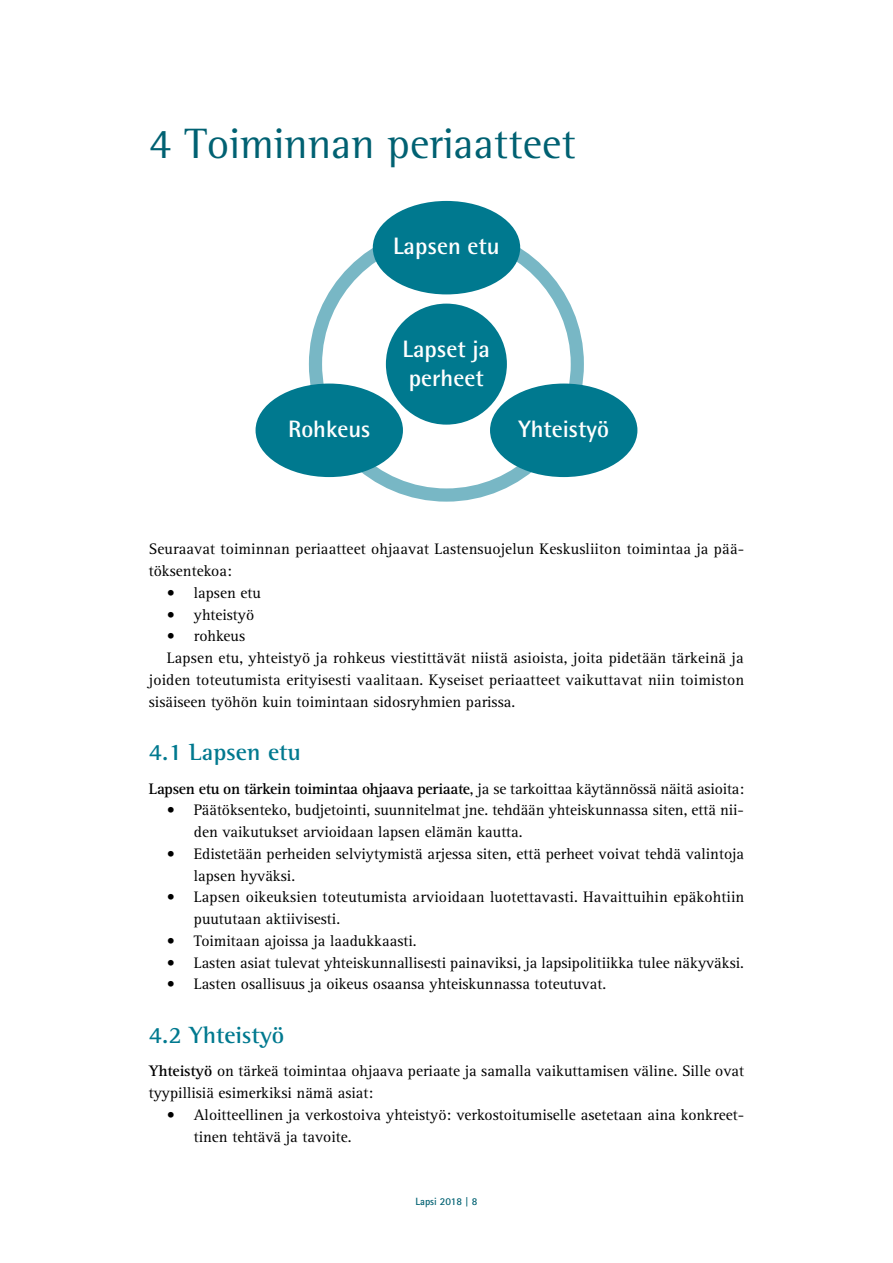
<style>
.page{position:relative;width:893px;height:1263px;background:#fff}
.page>*{position:absolute;margin:0;border:0;box-sizing:border-box;transform-origin:0 0}
.t1{font:43.5px "Rotis Semi Serif Std";color:#006172}
.t2{font:700 24px "Rotis Semi Serif Std";color:#00798f}
.t3{font:700 23.7px/28.5px "Rotis Semi Sans Std";color:#fff}
.t4{font:15.75px/21.8px "Rotis Serif Std";color:#000}
.t5{font:700 15.75px "Rotis Serif Std";letter-spacing:-.02em;color:#000}
.t6{font:700 10.5px "Rotis Sans Serif Std";color:#006172}
.s1{font-weight:400}
.s2{font-weight:700}
.s3{font-family:"Rotis Semi Sans Std"}
</style>
<div class="page">
<div style="left:309px;top:227px;width:275px;height:275px;border:13px solid #bfbfbf;border-radius:50%"></div>
<div style="left:373px;top:201px;width:147px;height:93px;background:#00798f;border-radius:50%"></div>
<div style="left:256px;top:384px;width:147px;height:93px;background:#00798f;border-radius:50%"></div>
<div style="left:490px;top:384px;width:147px;height:93px;background:#00798f;border-radius:50%"></div>
<div style="left:386px;top:304px;width:121px;height:121px;background:#00798f;border-radius:50%"></div>
<h1 class="t1" style="left:149px;top:118px;width:429px">4 Toiminnan periaatteet</h1>
<h3 class="t3" style="left:393px;top:231px;width:108px">Lapsen etu</h3>
<h3 class="t3" style="left:403px;top:335px;width:89px">Lapset ja perheet</h3>
<h3 class="t3" style="left:288px;top:415px;width:84px">Rohkeus</h3>
<h3 class="t3" style="left:518px;top:415px;width:92px">Yhteistyö</h3>
<p class="t4" style="left:149px;top:539px;width:597px">Seuraavat toiminnan periaatteet ohjaavat Lastensuojelun Keskusliiton toimintaa ja pää&shy;töksentekoa:</p>
<p class="t4" style="left:167px;top:582px;width:96px">• lapsen etu</p>
<p class="t4" style="left:167px;top:604px;width:89px">• yhteistyö</p>
<p class="t4" style="left:167px;top:626px;width:80px">• rohkeus</p>
<p class="t4" style="left:167px;top:647px;width:578px">Lapsen etu, yhteistyö ja rohkeus viestittävät niistä asioista, joita pidetään tärkeinä ja</p>
<p class="t4" style="left:149px;top:669px;width:597px">joiden toteutumista erityisesti vaalitaan. Kyseiset periaatteet vaikuttavat niin toimiston</p>
<p class="t4" style="left:149px;top:691px;width:368px">sisäiseen työhön kuin toimintaan sidosryhmien parissa.</p>
<h2 class="t2" style="left:149px;top:737px;width:154px">4.1 Lapsen etu</h2>
<p class="t5" style="left:149px;top:779px;width:597px">Lapsen etu on tärkein toimintaa ohjaava periaate<span class="s1">, ja se tarkoittaa käytännössä näitä asioita:</span></p>
<p class="t4" style="left:194px;top:800px;width:552px;text-indent:-27px">• Päätöksenteko, budjetointi, suunnitelmat jne. tehdään yhteiskunnassa siten, että nii&shy;den vaikutukset arvioidaan lapsen elämän kautta.</p>
<p class="t4" style="left:194px;top:843px;width:552px;text-indent:-27px">• Edistetään perheiden selviytymistä arjessa siten, että perheet voivat tehdä valintoja lapsen hyväksi.</p>
<p class="t4" style="left:194px;top:887px;width:552px;text-indent:-27px">• Lapsen oikeuksien toteutumista arvioidaan luotettavasti. Havaittuihin epäkohtiin puututaan aktiivisesti.</p>
<p class="t4" style="left:167px;top:930px;width:251px">• Toimitaan ajoissa ja laadukkaasti.</p>
<p class="t4" style="left:167px;top:952px;width:579px">• Lasten asiat tulevat yhteiskunnallisesti painaviksi, ja lapsipolitiikka tulee näkyväksi.</p>
<p class="t4" style="left:167px;top:974px;width:441px">• Lasten osallisuus ja oikeus osaansa yhteiskunnassa toteutuvat.</p>
<h2 class="t2" style="left:149px;top:1020px;width:137px">4.2 Yhteistyö</h2>
<p class="t4" style="left:149px;top:1061px;width:597px"><span class="s2">Yhteistyö</span> on tärkeä toimintaa ohjaava periaate ja samalla vaikuttamisen väline. Sille ovat tyypillisiä esimerkiksi nämä asiat:</p>
<p class="t4" style="left:194px;top:1104px;width:552px;text-indent:-27px">• Aloitteellinen ja verkostoiva yhteistyö: verkostoitumiselle asetetaan aina konkreet&shy;tinen tehtävä ja tavoite.</p>
<p class="t6" style="left:415px;top:1195px;width:64px">Lapsi 2018 <span class="s3">|</span> 8</p>
</div>
